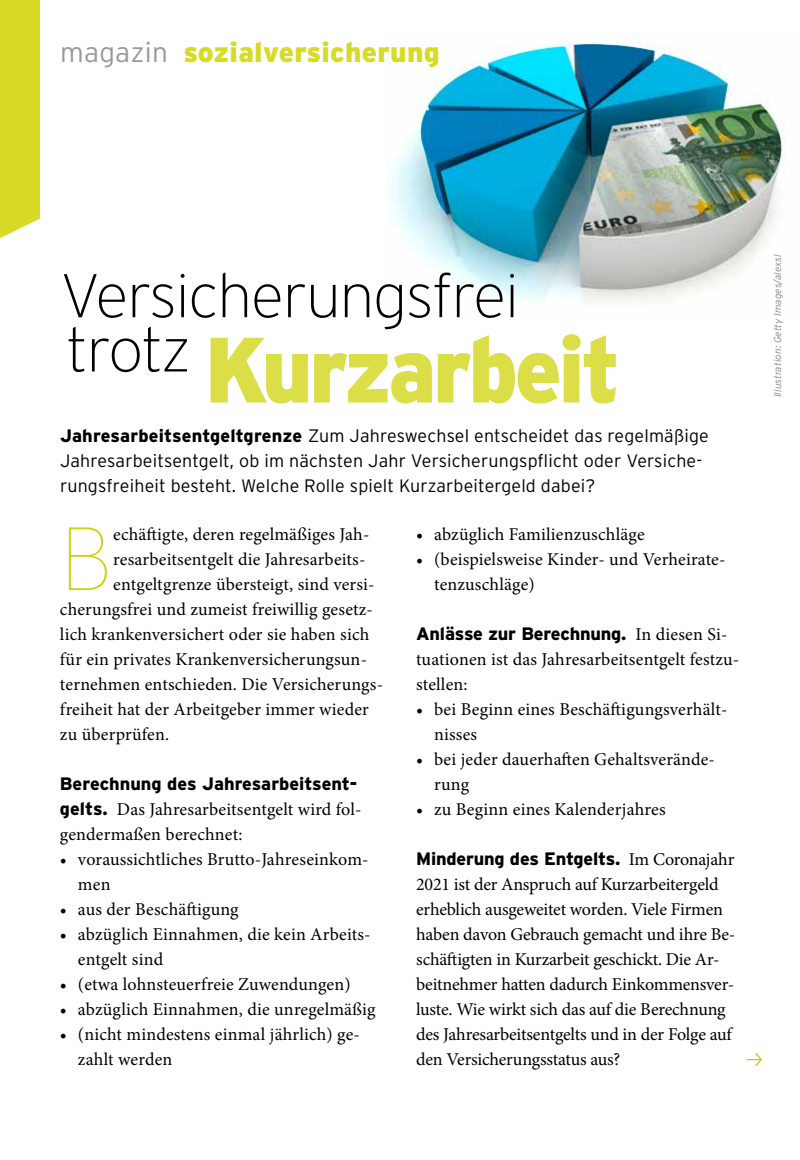
<style>
.page{position:relative;width:800px;height:1160px;background:#fff}
.page>*{position:absolute;margin:0;border:0;box-sizing:border-box;transform-origin:0 0}
.t1{font:900 92.4px "Interstate";letter-spacing:-.04em;color:#dcde47;scale:.94 1}
.t2{font:100 89.4px "Impulse Interstate";color:#c7d408}
.t3{font:200 61.6px/54.2px "Impulse Interstate";letter-spacing:-.02em;color:#000}
.t4{font:900 28px "Impulse Interstate";letter-spacing:.01em;color:#d7db26}
.t5{font:18px/25px "Minion Pro";letter-spacing:.005em;color:#000}
.t6{font:300 18px/25px "Interstate";letter-spacing:.01em;color:#000}
.t7{font:800 18px "Interstate";letter-spacing:-.01em;color:#000}
.t8{font:italic 300 10px "Interstate";color:#999}
.s1{font-family:"Interstate";font-weight:300;color:#999}
.s2{font-weight:800}
.s3{font-family:"Minion Pro";font-weight:400}
.s4{font-family:"Interstate";font-weight:800}
</style>
<div class="page">
<img style="left:389px;top:42px;width:396px;height:262px">
<div style="left:0;top:0;width:40px;height:238px;background:#d7db26"></div>
<h3 class="t4" style="left:60px;top:37px;width:381px"><span class="s1">magazin</span> sozialversicherung</h3>
<h3 class="t3" style="left:60px;top:269px;width:461px">Versicherungsfrei trotz</h3>
<h1 class="t1" style="left:204px;top:314px;width:444px">Kurzarbeit</h1>
<p class="t6" style="left:60px;top:423px;width:650px"><span class="s2">Jahresarbeitsentgeltgrenze</span> Zum Jahreswechsel entscheidet das regelmäßige<br>Jahresarbeitsentgelt, ob im nächsten Jahr Versicherungspflicht oder Versiche&shy;rungsfreiheit besteht. Welche Rolle spielt Kurzarbeitergeld dabei?</p>
<h2 class="t2" style="left:60px;top:511px;width:54px">B</h2>
<p class="t5" style="left:113px;top:522px;width:258px">echäftigte, deren regelmäßiges Jah-</p>
<p class="t5" style="left:416px;top:522px;width:230px">• abzüglich Familienzuschläge</p>
<p class="t5" style="left:434px;top:547px;width:293px;text-indent:-18px">• (beispielsweise Kinder- und Verheirate&shy;tenzuschläge)</p>
<p class="t7" style="left:416px;top:624px;width:313px">Anlässe zur Berechnung. <span class="s3">In diesen Si-</span></p>
<p class="t5" style="left:416px;top:647px;width:325px">tuationen ist das Jahresarbeitsentgelt festzu&shy;stellen:</p>
<p class="t5" style="left:434px;top:697px;width:295px;text-indent:-18px">• bei Beginn eines Beschäftigungsverhält&shy;nisses</p>
<p class="t5" style="left:434px;top:747px;width:282px;text-indent:-18px">• bei jeder dauerhaften Gehaltsverände&shy;rung</p>
<p class="t5" style="left:416px;top:797px;width:251px">• zu Beginn eines Kalenderjahres</p>
<p class="t7" style="left:416px;top:849px;width:320px">Minderung des Entgelts. <span class="s3">Im Coronajahr</span></p>
<p class="t5" style="left:416px;top:872px;width:321px">2021 ist der Anspruch auf Kurzarbeitergeld erheblich ausgeweitet worden. Viele Firmen haben davon Gebrauch gemacht und ihre Be&shy;schäftigten in Kurzarbeit geschickt. Die Ar&shy;beitnehmer hatten dadurch Einkommensver&shy;luste. Wie wirkt sich das auf die Berechnung des Jahresarbeitsentgelts und in der Folge auf den Versicherungsstatus aus?</p>
<p class="t5" style="left:113px;top:547px;width:254px">resarbeitsentgelt die Jahresarbeits-</p>
<p class="t5" style="left:113px;top:572px;width:263px">entgeltgrenze übersteigt, sind versi-</p>
<p class="t5" style="left:60px;top:597px;width:315px">cherungsfrei und zumeist freiwillig gesetz-</p>
<p class="t5" style="left:60px;top:622px;width:311px">lich krankenversichert oder sie haben sich</p>
<p class="t5" style="left:60px;top:647px;width:309px">für ein privates Krankenversicherungsun-</p>
<p class="t5" style="left:60px;top:672px;width:325px">ternehmen entschieden. Die Versicherungs-</p>
<p class="t5" style="left:60px;top:697px;width:310px">freiheit hat der Arbeitgeber immer wieder</p>
<p class="t5" style="left:60px;top:722px;width:111px">zu überprüfen.</p>
<p class="t7" style="left:60px;top:774px;width:299px">Berechnung des Jahresarbeitsent-</p>
<p class="t5" style="left:60px;top:797px;width:303px"><span class="s4">gelts.</span> Das Jahresarbeitsentgelt wird fol&shy;gendermaßen berechnet:</p>
<p class="t5" style="left:78px;top:847px;width:292px;text-indent:-18px">• voraussichtliches Brutto-Jahreseinkom&shy;men</p>
<p class="t5" style="left:60px;top:897px;width:180px">• aus der Beschäftigung</p>
<p class="t5" style="left:78px;top:922px;width:294px;text-indent:-18px">• abzüglich Einnahmen, die kein Arbeits&shy;entgelt sind</p>
<p class="t5" style="left:60px;top:972px;width:292px">• (etwa lohnsteuerfreie Zuwendungen)</p>
<p class="t5" style="left:60px;top:997px;width:317px">• abzüglich Einnahmen, die unregelmäßig</p>
<p class="t5" style="left:78px;top:1022px;width:284px;text-indent:-18px">• (nicht mindestens einmal jährlich) ge&shy;zahlt werden</p>
<p class="t8" style="left:772px;top:397px;width:144px;rotate:-90deg">Illustration: Getty Images/alexsl</p>
</div>
